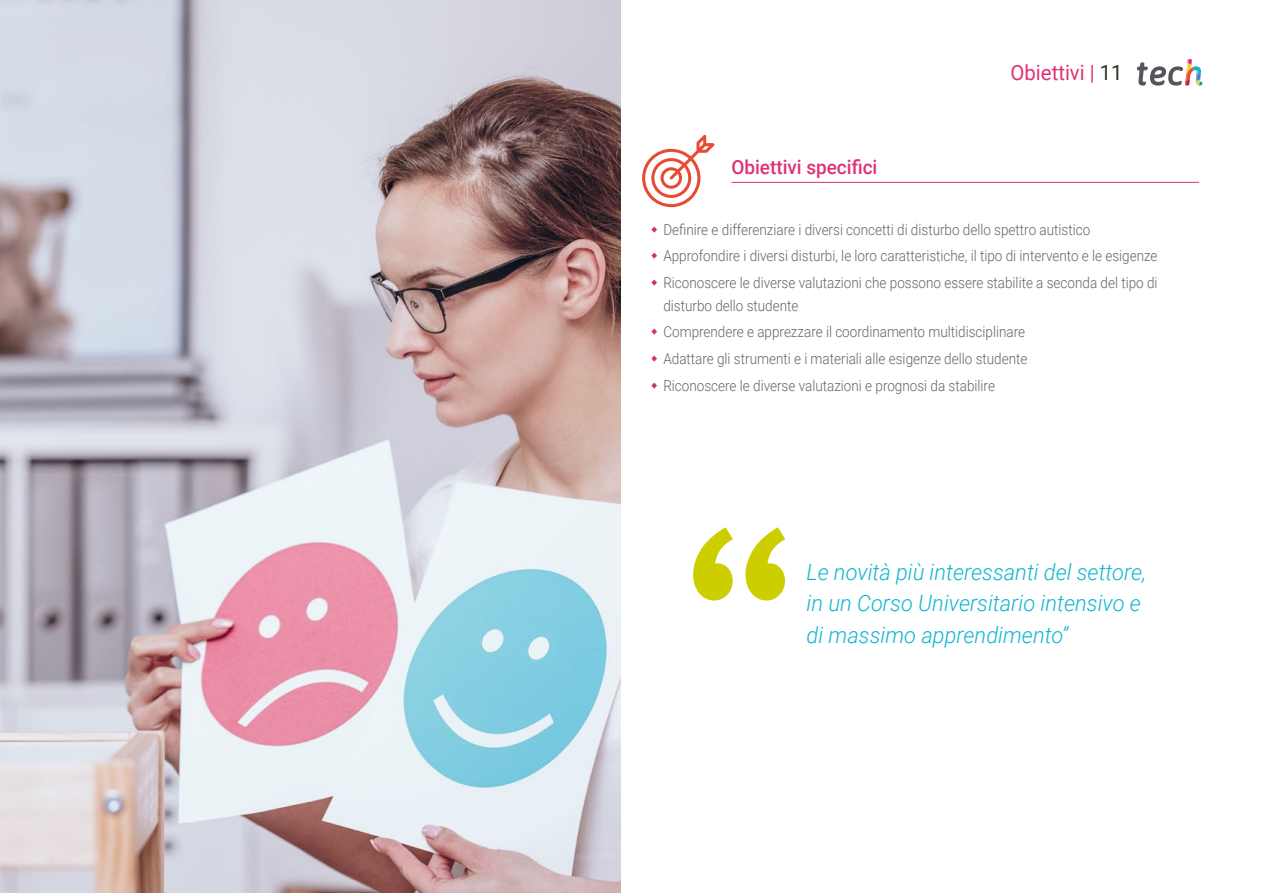
<style>
.page{position:relative;width:1263px;height:893px;background:#fff}
.page>*{position:absolute;margin:0;border:0;box-sizing:border-box;transform-origin:0 0}
.t1{font:italic 300 22.5px/31.5px "Roboto";color:#0fb6cf}
.t2{font:21px "Roboto";color:#df3174}
.t3{font:500 19.5px "Roboto";color:#df3174}
.t4{font:300 15px/26.7px "Roboto";color:#61646a;scale:.9 1}
.s1{color:#312e20}
</style>
<div class="page">
<hr style="left:731px;top:182px;width:468px;height:1px;background:#df3174">
<svg style="left:642px;top:135px;width:72px;height:72px"></svg>
<svg style="left:1137px;top:59px;width:65px;height:27px"></svg>
<img style="left:0;top:0;width:621px;height:893px">
<svg style="left:693px;top:527px;width:92px;height:73px"></svg>
<h3 class="t3" style="left:731px;top:153px;width:147px">Obiettivi specifici</h3>
<h2 class="t2" style="left:1010px;top:57px;width:114px">Obiettivi | <span class="s1">11</span></h2>
<p class="t4" style="left:663px;top:215px;width:551px">Definire e differenziare i diversi concetti di disturbo dello spettro autistico<br>Approfondire i diversi disturbi, le loro caratteristiche, il tipo di intervento e le esigenze<br>Riconoscere le diverse valutazioni che possono essere stabilite a seconda del tipo di</p>
<p class="t4" style="left:663px;top:291px;width:406px">disturbo dello studente<br>Comprendere e apprezzare il coordinamento multidisciplinare Adattare gli strumenti e i materiali alle esigenze dello studente Riconoscere le diverse valutazioni e prognosi da stabilire</p>
<h1 class="t1" style="left:806px;top:555px;width:341px">Le novità più interessanti del settore, in un Corso Universitario intensivo e di massimo apprendimento”</h1>
</div>
